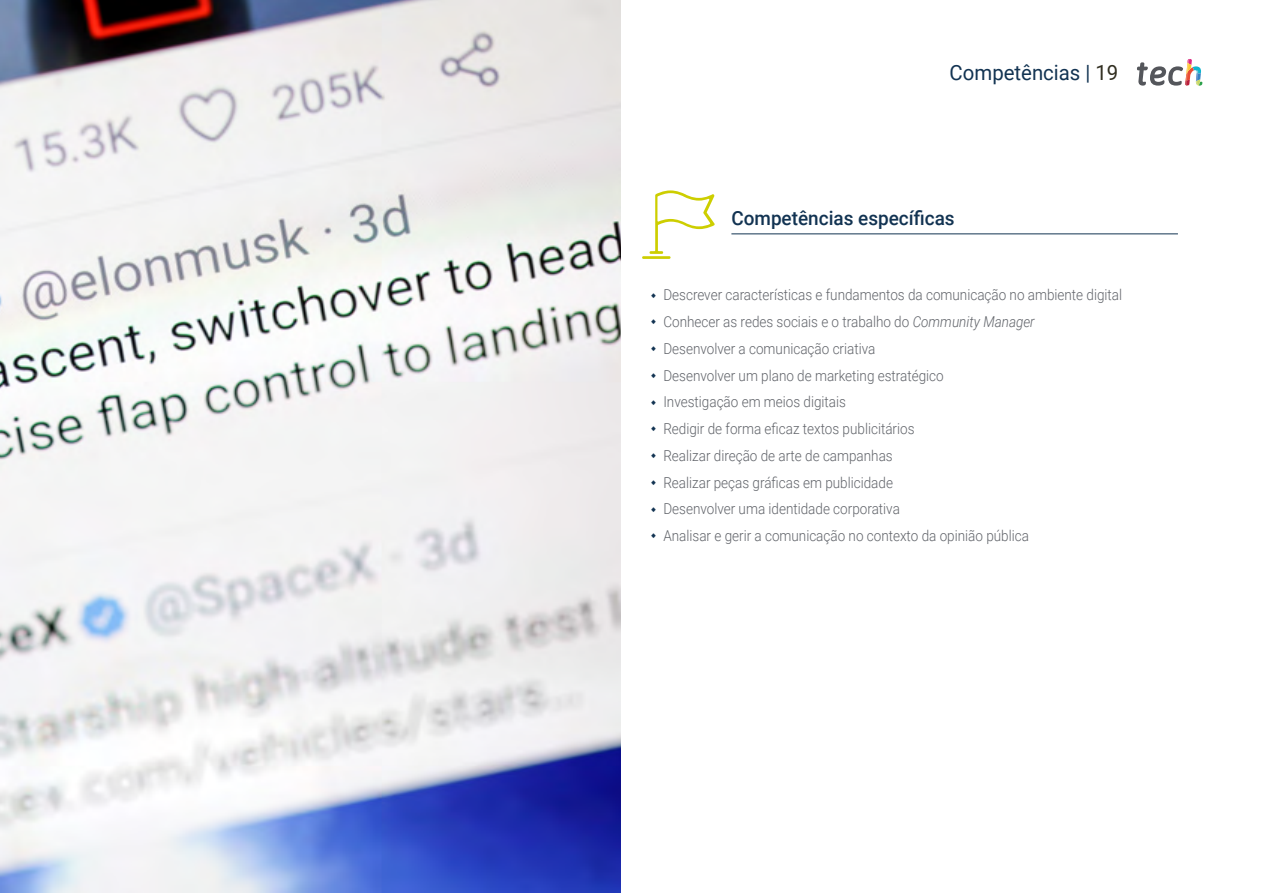
<style>
.page{position:relative;width:1263px;height:893px;background:#fff}
.page>*{position:absolute;margin:0;border:0;box-sizing:border-box;transform-origin:0 0}
.t1{font:21px "Roboto";color:#123352}
.t2{font:500 19.5px "Roboto";color:#123352}
.t3{font:300 15px/26.7px "Roboto";color:#61646a;scale:.9 1}
.s1{color:#312e20}
.s2{font-style:italic}
</style>
<div class="page">
<img style="left:0;top:0;width:621px;height:893px">
<hr style="left:731px;top:233px;width:447px;height:1px;background:#123352">
<hr style="left:642px;top:256px;width:28px;height:3px;background:#cdce00">
<svg style="left:649px;top:190px;width:66px;height:64px"></svg>
<svg style="left:1137px;top:59px;width:65px;height:27px"></svg>
<h1 class="t1" style="left:950px;top:57px;width:170px">Competências | <span class="s1">19</span></h1>
<h2 class="t2" style="left:731px;top:205px;width:225px">Competências específicas</h2>
<p class="t3" style="left:663px;top:281px;width:511px">Descrever características e fundamentos da comunicação no ambiente digital Conhecer as redes sociais e o trabalho do <span class="s2">Community Manager<br></span>Desenvolver a comunicação criativa<br>Desenvolver um plano de marketing estratégico<br>Investigação em meios digitais<br>Redigir de forma eficaz textos publicitários<br>Realizar direção de arte de campanhas<br>Realizar peças gráficas em publicidade<br>Desenvolver uma identidade corporativa<br>Analisar e gerir a comunicação no contexto da opinião pública</p>
</div>
